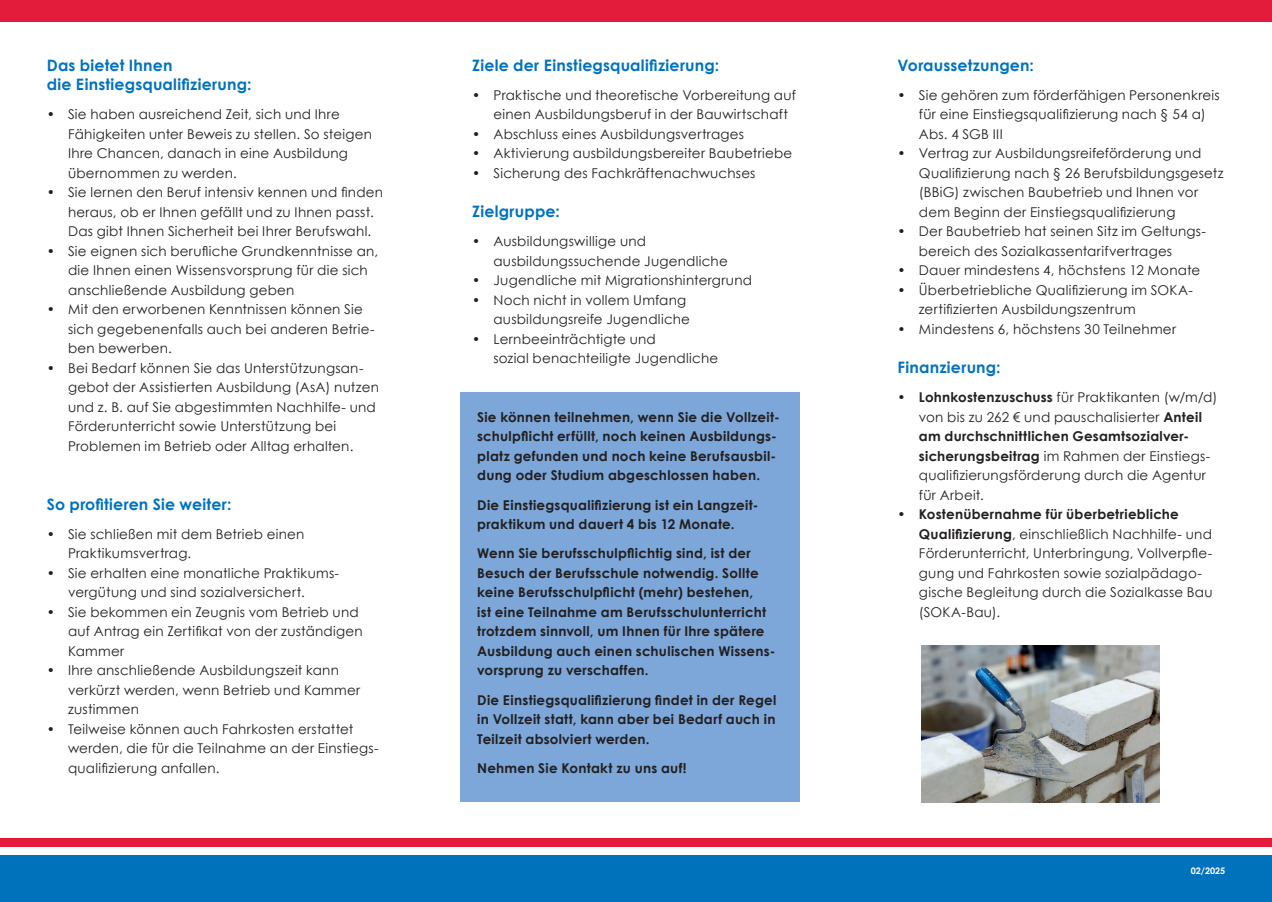
<style>
.page{position:relative;width:1272px;height:902px;background:#fff}
.page>*{position:absolute;margin:0;border:0;box-sizing:border-box;transform-origin:0 0}
.t1{font:700 15.75px/19.5px "Century Gothic";letter-spacing:.015em;color:#0072bc}
.t2{font:13.5px/19.5px "Century Gothic";letter-spacing:.015em;color:#231f20}
.t3{font:700 13.5px/19.5px "Century Gothic";letter-spacing:.02em;color:#231f20}
.t4{font:700 9px "Century Gothic";color:#fff}
.s1{font-weight:700}
</style>
<div class="page">
<div style="left:0;top:0;width:1271px;height:21px;background:#e41c3b"></div>
<div style="left:0;top:855px;width:1271px;height:46px;background:#0072bc"></div>
<div style="left:0;top:838px;width:1271px;height:8px;background:#e41c3b"></div>
<img style="left:921px;top:645px;width:238px;height:157px">
<div style="left:460px;top:392px;width:339px;height:409px;background:#7ca7d8"></div>
<p class="t1" style="left:47px;top:54px;width:206px">Das bietet Ihnen<br>die Einstiegsqualifizierung:</p>
<p class="t2" style="left:68px;top:104px;width:305px;text-indent:-21px">• Sie haben ausreichend Zeit, sich und Ihre Fähigkeiten unter Beweis zu stellen. So steigen Ihre Chancen, danach in eine Ausbildung übernommen zu werden.</p>
<p class="t2" style="left:68px;top:182px;width:316px;text-indent:-21px">• Sie lernen den Beruf intensiv kennen und finden heraus, ob er Ihnen gefällt und zu Ihnen passt.<br>Das gibt Ihnen Sicherheit bei Ihrer Berufswahl.</p>
<p class="t2" style="left:68px;top:241px;width:312px;text-indent:-21px">• Sie eignen sich berufliche Grundkenntnisse an, die Ihnen einen Wissensvorsprung für die sich anschließende Ausbildung geben</p>
<p class="t2" style="left:68px;top:299px;width:308px;text-indent:-21px">• Mit den erworbenen Kenntnissen können Sie sich gegebenenfalls auch bei anderen Betrie&shy;ben bewerben.</p>
<p class="t2" style="left:68px;top:358px;width:312px;text-indent:-21px">• Bei Bedarf können Sie das Unterstützungsan&shy;gebot der Assistierten Ausbildung (AsA) nutzen und z. B. auf Sie abgestimmten Nachhilfe- und Förderunterricht sowie Unterstützung bei Problemen im Betrieb oder Alltag erhalten.</p>
<p class="t1" style="left:47px;top:493px;width:186px">So profitieren Sie weiter:</p>
<p class="t2" style="left:68px;top:524px;width:238px;text-indent:-21px">• Sie schließen mit dem Betrieb einen<br>Praktikumsvertrag.</p>
<p class="t2" style="left:68px;top:563px;width:272px;text-indent:-21px">• Sie erhalten eine monatliche Praktikums&shy;vergütung und sind sozialversichert.</p>
<p class="t2" style="left:68px;top:602px;width:296px;text-indent:-21px">• Sie bekommen ein Zeugnis vom Betrieb und auf Antrag ein Zertifikat von der zuständigen<br>Kammer</p>
<p class="t2" style="left:68px;top:660px;width:294px;text-indent:-21px">• Ihre anschließende Ausbildungszeit kann verkürzt werden, wenn Betrieb und Kammer zustimmen</p>
<p class="t2" style="left:68px;top:719px;width:312px;text-indent:-21px">• Teilweise können auch Fahrkosten erstattet werden, die für die Teilnahme an der Einstiegs&shy;qualifizierung anfallen.</p>
<p class="t1" style="left:472px;top:54px;width:248px">Ziele der Einstiegsqualifizierung:</p>
<p class="t2" style="left:493px;top:85px;width:304px;text-indent:-21px">• Praktische und theoretische Vorbereitung auf einen Ausbildungsberuf in der Bauwirtschaft</p>
<p class="t2" style="left:472px;top:124px;width:273px">• Abschluss eines Ausbildungsvertrages</p>
<p class="t2" style="left:472px;top:143px;width:321px">• Aktivierung ausbildungsbereiter Baubetriebe</p>
<p class="t2" style="left:472px;top:163px;width:285px">• Sicherung des Fachkräftenachwuchses</p>
<p class="t1" style="left:472px;top:201px;width:89px">Zielgruppe:</p>
<p class="t2" style="left:493px;top:231px;width:236px;text-indent:-21px">• Ausbildungswillige und ausbildungssuchende Jugendliche</p>
<p class="t2" style="left:472px;top:270px;width:281px">• Jugendliche mit Migrationshintergrund</p>
<p class="t2" style="left:472px;top:290px;width:219px;text-align:right">• Noch nicht in vollem Umfang ausbildungsreife Jugendliche</p>
<p class="t2" style="left:493px;top:329px;width:226px;text-indent:-21px">• Lernbeeinträchtigte und<br>sozial benachteiligte Jugendliche</p>
<p class="t3" style="left:477px;top:406px;width:304px">Sie können teilnehmen, wenn Sie die Vollzeit&shy;schulpflicht erfüllt, noch keinen Ausbildungs&shy;platz gefunden und noch keine Berufsausbil&shy;dung oder Studium abgeschlossen haben.</p>
<p class="t3" style="left:477px;top:494px;width:283px">Die Einstiegsqualifizierung ist ein Langzeit&shy;praktikum und dauert 4 bis 12 Monate.</p>
<p class="t3" style="left:477px;top:543px;width:300px">Wenn Sie berufsschulpflichtig sind, ist der Besuch der Berufsschule notwendig. Sollte keine Berufsschulpflicht (mehr) bestehen,<br>ist eine Teilnahme am Berufsschulunterricht trotzdem sinnvoll, um Ihnen für Ihre spätere Ausbildung auch einen schulischen Wissens&shy;vorsprung zu verschaffen.</p>
<p class="t3" style="left:477px;top:689px;width:301px;text-align:justify">Die Einstiegsqualifizierung findet in der Regel in Vollzeit statt, kann aber bei Bedarf auch in Teilzeit absolviert werden.</p>
<p class="t3" style="left:477px;top:757px;width:211px">Nehmen Sie Kontakt zu uns auf!</p>
<p class="t1" style="left:897px;top:54px;width:138px">Voraussetzungen:</p>
<p class="t2" style="left:918px;top:85px;width:302px;text-indent:-21px">• Sie gehören zum förderfähigen Personenkreis für eine Einstiegsqualifizierung nach § 54 a)<br>Abs. 4 SGB III</p>
<p class="t2" style="left:918px;top:143px;width:306px;text-indent:-21px">• Vertrag zur Ausbildungsreifeförderung und Qualifizierung nach § 26 Berufsbildungsgesetz (BBiG) zwischen Baubetrieb und Ihnen vor dem Beginn der Einstiegsqualifizierung</p>
<p class="t2" style="left:918px;top:221px;width:288px;text-indent:-21px">• Der Baubetrieb hat seinen Sitz im Geltungs&shy;bereich des Sozialkassentarifvertrages</p>
<p class="t2" style="left:897px;top:260px;width:304px">• Dauer mindestens 4, höchstens 12 Monate</p>
<p class="t2" style="left:918px;top:280px;width:275px;text-indent:-21px">• Überbetriebliche Qualifizierung im SOKA&shy;zertifizierten Ausbildungszentrum</p>
<p class="t2" style="left:897px;top:319px;width:280px">• Mindestens 6, höchstens 30 Teilnehmer</p>
<p class="t1" style="left:897px;top:357px;width:105px">Finanzierung:</p>
<p class="t2" style="left:918px;top:387px;width:300px;text-indent:-21px"><span class="s1">• Lohnkostenzuschuss</span> für Praktikanten (w/m/d) von bis zu 262 € und pauschalisierter <span class="s1">Anteil am durchschnittlichen Gesamtsozialver&shy;sicherungsbeitrag</span> im Rahmen der Einstiegs&shy;qualifizierungsförderung durch die Agentur für Arbeit.</p>
<p class="t2" style="left:918px;top:504px;width:295px;text-indent:-21px"><span class="s1">• Kostenübernahme für überbetriebliche Qualifizierung</span>, einschließlich Nachhilfe- und Förderunterricht, Unterbringung, Vollverpfle&shy;gung und Fahrkosten sowie sozialpädago&shy;gische Begleitung durch die Sozialkasse Bau (SOKA-Bau).</p>
<p class="t4" style="left:1190px;top:863px;width:36px">02/2025</p>
</div>
